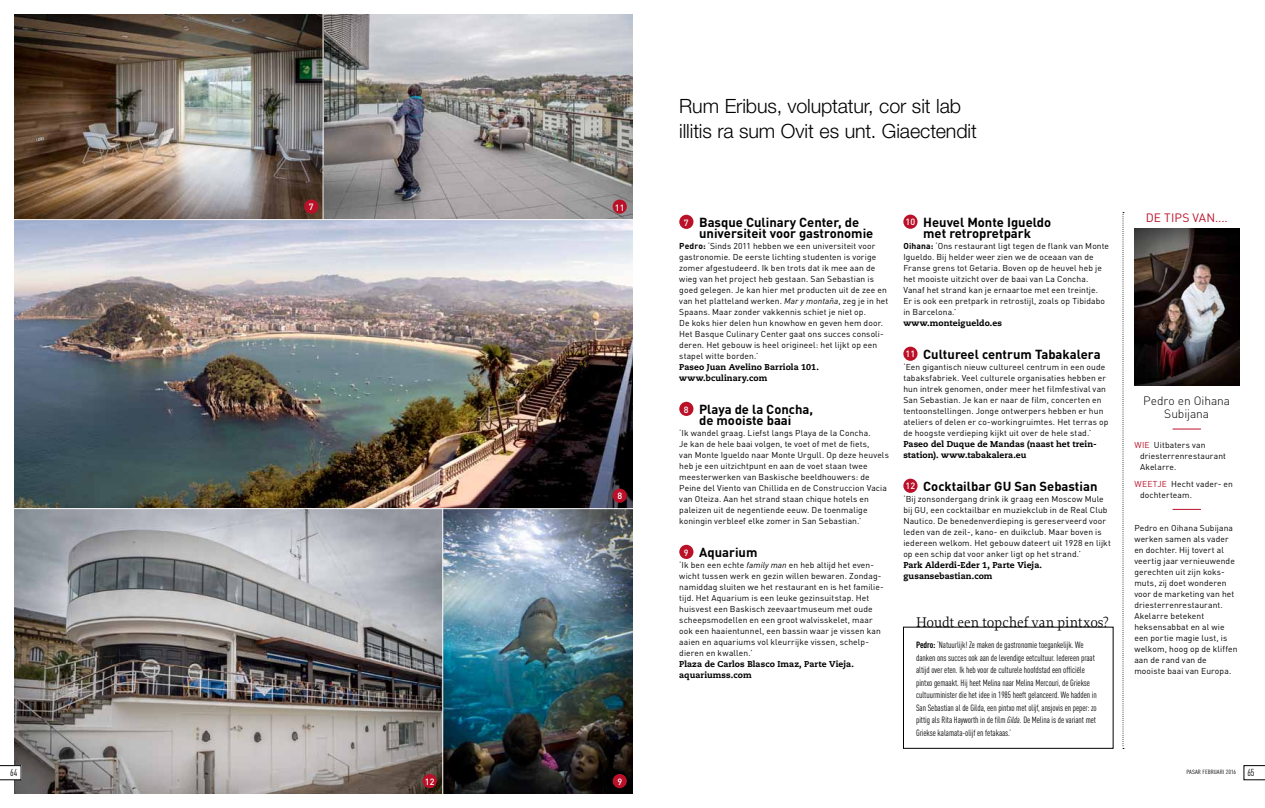
<style>
.page{position:relative;width:1265px;height:808px;background:#fff}
.page>*{position:absolute;margin:0;border:0;box-sizing:border-box;transform-origin:0 0}
.t1{font:300 19.7px/24.6px "Helvetica Neue LT Std";letter-spacing:-.005em;color:#000}
.t2{font:14.8px "Proforma";letter-spacing:-.005em;color:#000}
.t3{font:700 13px/11px "DINOT";color:#000;text-align:center}
.t4{font:300 12px/13px "DINOT";letter-spacing:-.005em;color:#000;text-align:center}
.t5{font:12px "DINOT";color:#ba1129}
.t6{font:condensed 10px "DINOT";color:#000}
.t7{font:condensed 9px/12.5px "DINOT";letter-spacing:-.005em;color:#000}
.t8{font:500 9px "DINOT";color:#fff}
.t9{font:8.5px/11px "DINOT";letter-spacing:.015em;color:#000}
.t10{font:800 8.5px/11px "Caecilia LT Std";letter-spacing:.005em;color:#000}
.t11{font:8.5px "DINOT";color:#ba1129}
.t12{font:condensed 6px "DINOT";letter-spacing:.01em;color:#000;scale:1.2 1}
.s1{font-weight:500;font-size:9px;color:#fff}
.s2{font-weight:700}
.s3{font-style:italic}
.s4{color:#ba1129}
.s5{font-size:10px}
</style>
<div class="page">
<img style="left:443px;top:509px;width:189px;height:285px">
<img style="left:14px;top:14px;width:618px;height:494px">
<img style="left:14px;top:509px;width:428px;height:285px">
<div style="left:679px;top:215px;width:14px;height:14px;background:#ba1129;border-radius:50%"></div>
<div style="left:679px;top:402px;width:14px;height:14px;background:#ba1129;border-radius:50%"></div>
<div style="left:679px;top:545px;width:14px;height:14px;background:#ba1129;border-radius:50%"></div>
<div style="left:903px;top:215px;width:14px;height:14px;background:#ba1129;border-radius:50%"></div>
<div style="left:903px;top:347px;width:14px;height:14px;background:#ba1129;border-radius:50%"></div>
<div style="left:903px;top:479px;width:14px;height:14px;background:#ba1129;border-radius:50%"></div>
<img style="left:1134px;top:228px;width:104px;height:158px">
<hr style="left:323px;top:11px;width:1px;height:209px;background:#fff">
<hr style="left:4px;top:219px;width:640px;height:1px;background:#fff">
<div style="left:304px;top:199px;width:14px;height:15px;background:#ba1129;border-radius:50%"></div>
<div style="left:612px;top:199px;width:14px;height:15px;background:#ba1129;border-radius:50%"></div>
<div style="left:612px;top:488px;width:14px;height:15px;background:#ba1129;border-radius:50%"></div>
<div style="left:612px;top:774px;width:14px;height:14px;background:#ba1129;border-radius:50%"></div>
<div style="left:422px;top:774px;width:15px;height:14px;background:#ba1129;border-radius:50%"></div>
<svg style="left:1122px;top:212px;width:1px;height:537px"></svg>
<svg style="left:1172px;top:428px;width:28px;height:1px"></svg>
<svg style="left:1172px;top:509px;width:28px;height:1px"></svg>
<svg style="left:1243px;top:765px;width:21px;height:15px"></svg>
<svg style="left:0;top:765px;width:21px;height:15px"></svg>
<p class="t8" style="left:309px;top:201px;width:6px">7</p>
<p class="t8" style="left:615px;top:202px;width:11px">11</p>
<p class="t8" style="left:617px;top:490px;width:6px">8</p>
<h1 class="t1" style="left:679px;top:94px;width:299px">Rum Eribus, voluptatur, cor sit lab illitis ra sum Ovit es unt. Giaectendit</h1>
<h3 class="t3" style="left:699px;top:216px;width:176px;text-align:left;text-indent:-15px"><span class="s1">7</span> Basque Culinary Center, de universiteit voor gastronomie</h3>
<p class="t9" style="left:679px;top:240px;width:210px"><span class="s2">Pedro:</span> ‘Sinds 2011 hebben we een universiteit voor gastronomie. De eerste lichting studenten is vorige zomer afgestudeerd. Ik ben trots dat ik mee aan de wieg van het project heb gestaan. San Sebastian is goed gelegen. Je kan hier met producten uit de zee en van het platteland werken. <span class="s3">Mar y montaña</span>, zeg je in het Spaans. Maar zonder vakkennis schiet je niet op.<br>De koks hier delen hun knowhow en geven hem door.<br>Het Basque Culinary Center gaat ons succes consoli&shy;deren. Het gebouw is heel origineel: het lijkt op een stapel witte borden.’</p>
<p class="t10" style="left:679px;top:361px;width:141px">Paseo Juan Avelino Barriola 101. www.bculinary.com</p>
<h3 class="t3" style="left:684px;top:403px;width:131px"><span class="s1">8</span> Playa de la Concha, de mooiste baai</h3>
<p class="t9" style="left:679px;top:427px;width:211px">‘Ik wandel graag. Liefst langs Playa de la Concha.<br>Je kan de hele baai volgen, te voet of met de fiets,<br>van Monte Igueldo naar Monte Urgull. Op deze heuvels heb je een uitzichtpunt en aan de voet staan twee meesterwerken van Baskische beeldhouwers: de Peine del Viento van Chillida en de Construccion Vacia van Oteiza. Aan het strand staan chique hotels en paleizen uit de negentiende eeuw. De toenmalige koningin verbleef elke zomer in San Sebastian.’</p>
<h3 class="t3" style="left:684px;top:546px;width:75px"><span class="s1">9</span> Aquarium</h3>
<p class="t9" style="left:679px;top:559px;width:206px">‘Ik ben een echte <span class="s3">family man</span> en heb altijd het even&shy;wicht tussen werk en gezin willen bewaren. Zondag&shy;namiddag sluiten we het restaurant en is het familie&shy;tijd. Het Aquarium is een leuke gezinsuitstap. Het huisvest een Baskisch zeevaartmuseum met oude scheepsmodellen en een groot walvisskelet, maar ook een haaientunnel, een bassin waar je vissen kan aaien en aquariums vol kleurrijke vissen, schelp&shy;dieren en kwallen.’</p>
<p class="t10" style="left:679px;top:658px;width:176px">Plaza de Carlos Blasco Imaz, Parte Vieja. aquariumss.com</p>
<h3 class="t3" style="left:905px;top:216px;width:147px"><span class="s1">10</span> Heuvel Monte Igueldo met retropretpark</h3>
<p class="t9" style="left:903px;top:240px;width:207px"><span class="s2">Oihana:</span> ‘Ons restaurant ligt tegen de flank van Monte Igueldo. Bij helder weer zien we de oceaan van de Franse grens tot Getaria. Boven op de heuvel heb je het mooiste uitzicht over de baai van La Concha.<br>Vanaf het strand kan je ernaartoe met een treintje.<br>Er is ook een pretpark in retrostijl, zoals op Tibidabo in Barcelona.’</p>
<p class="t10" style="left:903px;top:317px;width:100px">www.monteigueldo.es</p>
<h3 class="t3" style="left:905px;top:348px;width:196px"><span class="s1">11</span> Cultureel centrum Tabakalera</h3>
<p class="t9" style="left:903px;top:361px;width:206px">‘Een gigantisch nieuw cultureel centrum in een oude tabaksfabriek. Veel culturele organisaties hebben er hun intrek genomen, onder meer het filmfestival van San Sebastian. Je kan er naar de film, concerten en tentoonstellingen. Jonge ontwerpers hebben er hun ateliers of delen er co-workingruimtes. Het terras op de hoogste verdieping kijkt uit over de hele stad.’</p>
<p class="t10" style="left:903px;top:438px;width:195px">Paseo del Duque de Mandas (naast het trein&shy;station). www.tabakalera.eu</p>
<h3 class="t3" style="left:905px;top:480px;width:193px"><span class="s1">12</span> Cocktailbar GU San Sebastian</h3>
<p class="t9" style="left:903px;top:493px;width:209px">‘Bij zonsondergang drink ik graag een Moscow Mule bij GU, een cocktailbar en muziekclub in de Real Club Nautico. De benedenverdieping is gereserveerd voor leden van de zeil-, kano- en duikclub. Maar boven is iedereen welkom. Het gebouw dateert uit 1928 en lijkt op een schip dat voor anker ligt op het strand.’</p>
<p class="t10" style="left:903px;top:559px;width:140px">Park Alderdi-Eder 1, Parte Vieja. gusansebastian.com</p>
<h2 class="t2" style="left:915px;top:613px;width:194px">Houdt een topchef van pintxos?</h2>
<p class="t7" style="left:916px;top:639px;width:182px"><span class="s2">Pedro:</span> ‘Natuurlijk! Ze maken de gastronomie toegankelijk. We danken ons succes ook aan de levendige eetcultuur. Iedereen praat altijd over eten. Ik heb voor de culturele hoofdstad een officiële pintxo gemaakt. Hij heet Melina naar Melina Mercouri, de Griekse cultuurminister die het idee in 1985 heeft gelanceerd. We hadden in San Sebastian al de Gilda, een pintxo met olijf, ansjovis en peper: zo pittig als Rita Hayworth in de film <span class="s3">Gilda</span>. De Melina is de variant met Griekse kalamata-olijf en fetakaas.’</p>
<h3 class="t5" style="left:1145px;top:210px;width:26px">De tips</h3>
<h3 class="t5" style="left:1192px;top:210px;width:9px">van</h3>
<h3 class="t5" style="left:1214px;top:210px;width:14px">....</h3>
<h3 class="t4" style="left:1143px;top:394px;width:88px">Pedro en Oihana<br>Subijana</h3>
<p class="t9" style="left:1139px;top:439px;width:87px;text-indent:-6px"><span class="s4">Wie</span> Uitbaters van driesterrenrestaurant<br>Akelarre.</p>
<p class="t11" style="left:1134px;top:478px;width:14px">Weetje</p>
<p class="t9" style="left:1139px;top:478px;width:94px;text-indent:31px">Hecht vader- en dochterteam.</p>
<p class="t9" style="left:1134px;top:522px;width:105px">Pedro en Oihana Subijana werken samen als vader en dochter. Hij tovert al veertig jaar vernieuwende gerechten uit zijn koks&shy;muts, zij doet wonderen voor de marketing van het driesterrenrestaurant.<br>Akelarre betekent heksensabbat en al wie een portie magie lust, is welkom, hoog op de kliffen aan de rand van de mooiste baai van Europa.</p>
<p class="t6" style="left:10px;top:767px;width:9px">64</p>
<p class="t12" style="left:1186px;top:769px;width:58px">PASAR februari 2016 <span class="s5">65</span></p>
<p class="t8" style="left:425px;top:776px;width:11px">12</p>
<p class="t8" style="left:617px;top:776px;width:6px">9</p>
</div>
